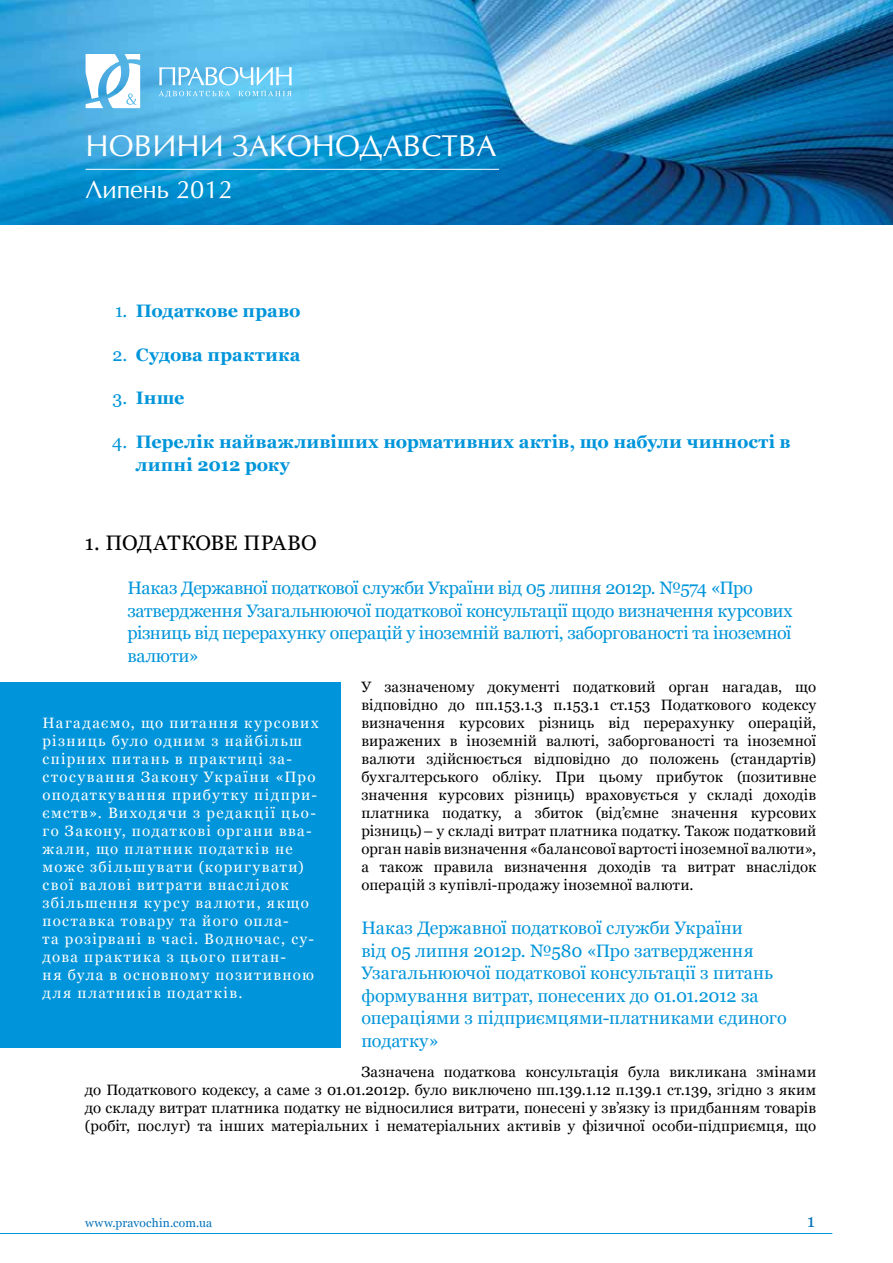
<style>
.page{position:relative;width:893px;height:1263px;background:#fff}
.page>*{position:absolute;margin:0;border:0;box-sizing:border-box;transform-origin:0 0}
.t1{font:28.5px "Opium New";color:#fff}
.t2{font:24px "Opium New";color:#fff}
.t3{font:21px "Georgia";letter-spacing:-.015em;color:#000}
.t4{font:18px/22.5px "Georgia";letter-spacing:-.01em;color:#0095da}
.t5{font:700 18px/22.5px "Georgia";letter-spacing:.005em;color:#0095da}
.t6{font:18px "Georgia";color:#0072bc}
.t7{font:15px/18px "Georgia";letter-spacing:.01em;color:#000;text-align:justify}
.t8{font:15px/18px "Georgia";letter-spacing:.095em;color:#fff}
.t9{font:12px "Georgia";letter-spacing:.015em;color:#0072bc}
.s1{font-weight:400}
</style>
<div class="page">
<img style="left:0;top:0;width:893px;height:224px">
<svg style="left:86px;top:54px;width:54px;height:54px"></svg>
<svg style="left:159px;top:67px;width:133px;height:30px;background:#83cff2"></svg>
<hr style="left:86px;top:169px;width:413px;height:1px;background:#fff">
<hr style="left:0;top:1233px;width:832px;height:1px;background:#0095da">
<div style="left:0;top:682px;width:340px;height:366px;background:#0095da"></div>
<h1 class="t1" style="left:86px;top:128px;width:412px">НОВИНИ ЗАКОНОДАВСТВА</h1>
<h2 class="t2" style="left:86px;top:175px;width:148px">Липень 2012</h2>
<p class="t5" style="left:115px;top:299px;width:187px"><span class="s1">1.</span> Податкове право</p>
<p class="t5" style="left:112px;top:343px;width:189px"><span class="s1">2.</span> Судова практика</p>
<p class="t5" style="left:112px;top:387px;width:74px"><span class="s1">3.</span> Інше</p>
<p class="t5" style="left:136px;top:431px;width:656px;text-indent:-24px"><span class="s1">4.</span> Перелік найважливіших нормативних актів, що набули чинності в липні 2012 року</p>
<h3 class="t3" style="left:85px;top:530px;width:233px">1. Податкове п раво</h3>
<p class="t4" style="left:127px;top:577px;width:667px">Наказ Державної податкової служби України від 05 липня 2012р. №574 «Про затвердження Узагальнюючої податкової консультації щодо визначення курсових різниць від перерахунку операцій у іноземній валюті, заборгованості та іноземної валюти»</p>
<p class="t7" style="left:361px;top:678px;width:456px">У зазначеному документі податковий орган нагадав, що відповідно до пп.153.1.3 п.153.1 ст.153 Податкового кодексу визначення курсових різниць від перерахунку операцій, виражених в іноземній валюті, заборгованості та іноземної валюти здійснюється відповідно до положень (стандартів) бухгалтерського обліку. При цьому прибуток (позитивне значення курсових різниць) враховується у складі доходів платника податку, а збиток (від’ємне значення курсових різниць)– у складі витрат платника податку. Також податковий орган навів визначення «балансової вартості іноземної валюти», а також правила визначення доходів та витрат внаслідок операцій з купівлі-продажу іноземної валюти.</p>
<p class="t4" style="left:361px;top:917px;width:427px">Наказ Державної податкової служби України<br>від 05 липня 2012р. №580 «Про затвердження Узагальнюючої податкової консультації з питань формування витрат, понесених до 01.01.2012 за операціями з підприємцями-платниками єдиного податку»</p>
<p class="t7" style="left:85px;top:1063px;width:733px;text-indent:277px">Зазначена податкова консультація була викликана змінами до Податкового кодексу, а саме з 01.01.2012р. було виключено пп.139.1.12 п.139.1 ст.139, згідно з яким до складу витрат платника податку не відносилися витрати, понесені у зв’язку із придбанням товарів (робіт, послуг) та інших матеріальних і нематеріальних активів у фізичної особи-підприємця, що</p>
<p class="t8" style="left:43px;top:714px;width:278px">Нагадаємо, що питання курсових різниць було одним з найбільш спірних питань в практиці за&shy;стосування Закону України «Про оподаткування прибутку підпри&shy;ємств». Виходячи з редакції цьо&shy;го Закону, податкові органи вва&shy;жали, що платник податків не може збільшувати (коригувати) свої валові витрати внаслідок збільшення курсу валюти, якщо поставка товару та його опла-<br>та розірвані в часі. Водночас, су&shy;дова практика з цього питан-<br>ня була в основному позитивною для платників податків.</p>
<p class="t9" style="left:85px;top:1215px;width:129px">www.pravochin.com.ua</p>
<p class="t6" style="left:807px;top:1210px;width:9px">1</p>
</div>
